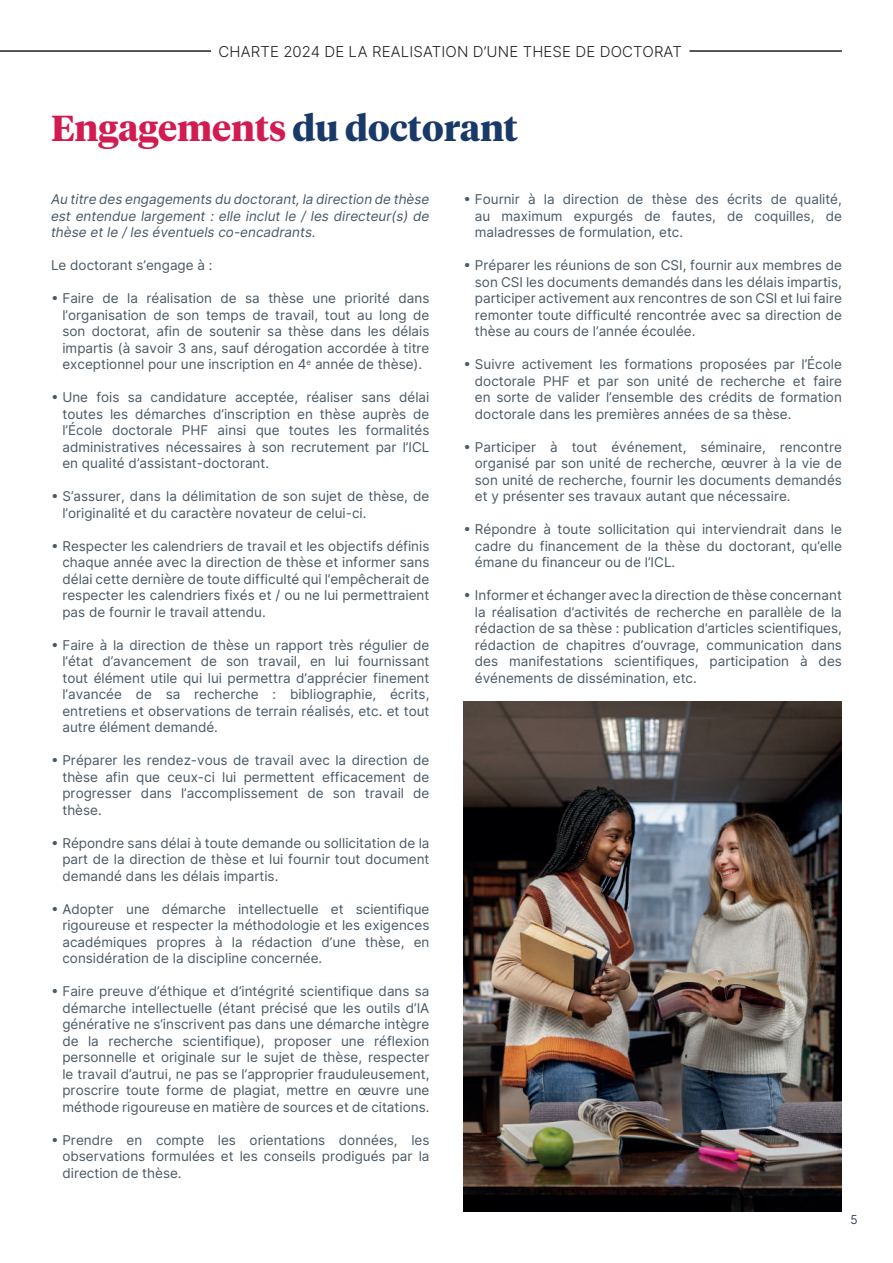
<style>
.page{position:relative;width:893px;height:1263px;background:#fff}
.page>*{position:absolute;margin:0;border:0;box-sizing:border-box;transform-origin:0 0}
.t1{font:700 36px "Tiempos Headline";color:#d21b50}
.t2{font:300 15px "Inter";letter-spacing:.01em;color:#231f20}
.t3{font:13.5px/16.5px "Inter";color:#4a5965;text-align:justify}
.t4{font:300 12px "Inter";color:#001340}
.s1{color:#193968}
</style>
<div class="page">
<hr style="left:0;top:50px;width:842px;height:2px;background:#231f20">
<div style="left:211px;top:47px;width:478px;height:15px;background:#fff"></div>
<img style="left:463px;top:702px;width:379px;height:510px">
<p class="t2" style="left:219px;top:41px;width:465px">CHARTE 2024 DE LA REALISATION D’UNE THESE DE DOCTORAT</p>
<h1 class="t1" style="left:51px;top:107px;width:468px">Engagements <span class="s1">du doctorant</span></h1>
<p class="t3" style="left:51px;top:191px;width:380px">Au titre des engagements du doctorant, la direction de thèse est entendue largement : elle inclut le / les directeur(s) de thèse et le / les éventuels co-encadrants.</p>
<p class="t3" style="left:51px;top:257px;width:163px">Le doctorant s’engage à :</p>
<p class="t3" style="left:62px;top:290px;width:369px;text-indent:-11px">• Faire de la réalisation de sa thèse une priorité dans l’organisation de son temps de travail, tout au long de son doctorat, afin de soutenir sa thèse dans les délais impartis (à savoir 3 ans, sauf dérogation accordée à titre exceptionnel pour une inscription en 4<sup>e</sup> année de thèse).</p>
<p class="t3" style="left:62px;top:389px;width:369px;text-indent:-11px">• Une fois sa candidature acceptée, réaliser sans délai toutes les démarches d’inscription en thèse auprès de l’École doctorale PHF ainsi que toutes les formalités administratives nécessaires à son recrutement par l’ICL en qualité d’assistant-doctorant.</p>
<p class="t3" style="left:62px;top:488px;width:369px;text-indent:-11px">• S’assurer, dans la délimitation de son sujet de thèse, de l’originalité et du caractère novateur de celui-ci.</p>
<p class="t3" style="left:62px;top:537px;width:368px;text-indent:-11px">• Respecter les calendriers de travail et les objectifs définis chaque année avec la direction de thèse et informer sans délai cette dernière de toute difficulté qui l’empêcherait de respecter les calendriers fixés et / ou ne lui permettraient pas de fournir le travail attendu.</p>
<p class="t3" style="left:62px;top:636px;width:369px;text-indent:-11px">• Faire à la direction de thèse un rapport très régulier de l’état d’avancement de son travail, en lui fournissant tout élément utile qui lui permettra d’apprécier finement l’avancée de sa recherche : bibliographie, écrits, entretiens et observations de terrain réalisés, etc. et tout autre élément demandé.</p>
<p class="t3" style="left:62px;top:752px;width:369px;text-indent:-11px">• Préparer les rendez-vous de travail avec la direction de thèse afin que ceux-ci lui permettent efficacement de progresser dans l’accomplissement de son travail de thèse.</p>
<p class="t3" style="left:62px;top:834px;width:369px;text-indent:-11px">• Répondre sans délai à toute demande ou sollicitation de la part de la direction de thèse et lui fournir tout document demandé dans les délais impartis.</p>
<p class="t3" style="left:62px;top:900px;width:369px;text-indent:-11px">• Adopter une démarche intellectuelle et scientifique rigoureuse et respecter la méthodologie et les exigences académiques propres à la rédaction d’une thèse, en considération de la discipline concernée.</p>
<p class="t3" style="left:62px;top:983px;width:369px;text-indent:-11px">• Faire preuve d’éthique et d’intégrité scientifique dans sa démarche intellectuelle (étant précisé que les outils d’IA générative ne s’inscrivent pas dans une démarche intègre de la recherche scientifique), proposer une réflexion personnelle et originale sur le sujet de thèse, respecter le travail d’autrui, ne pas se l’approprier frauduleusement, proscrire toute forme de plagiat, mettre en œuvre une méthode rigoureuse en matière de sources et de citations.</p>
<p class="t3" style="left:62px;top:1131px;width:369px;text-indent:-11px">• Prendre en compte les orientations données, les observations formulées et les conseils prodigués par la direction de thèse.</p>
<p class="t3" style="left:475px;top:191px;width:369px;text-indent:-11px">• Fournir à la direction de thèse des écrits de qualité, au maximum expurgés de fautes, de coquilles, de maladresses de formulation, etc.</p>
<p class="t3" style="left:475px;top:257px;width:369px;text-indent:-11px">• Préparer les réunions de son CSI, fournir aux membres de son CSI les documents demandés dans les délais impartis, participer activement aux rencontres de son CSI et lui faire remonter toute difficulté rencontrée avec sa direction de thèse au cours de l’année écoulée.</p>
<p class="t3" style="left:475px;top:356px;width:369px;text-indent:-11px">• Suivre activement les formations proposées par l’École doctorale PHF et par son unité de recherche et faire en sorte de valider l’ensemble des crédits de formation doctorale dans les premières années de sa thèse.</p>
<p class="t3" style="left:475px;top:438px;width:369px;text-indent:-11px">• Participer à tout événement, séminaire, rencontre organisé par son unité de recherche, œuvrer à la vie de son unité de recherche, fournir les documents demandés et y présenter ses travaux autant que nécessaire.</p>
<p class="t3" style="left:475px;top:521px;width:369px;text-indent:-11px">• Répondre à toute sollicitation qui interviendrait dans le cadre du financement de la thèse du doctorant, qu’elle émane du financeur ou de l’ICL.</p>
<p class="t3" style="left:475px;top:587px;width:369px;text-indent:-11px">• Informer et échanger avec la direction de thèse concernant la réalisation d’activités de recherche en parallèle de la rédaction de sa thèse : publication d’articles scientifiques, rédaction de chapitres d’ouvrage, communication dans des manifestations scientifiques, participation à des événements de dissémination, etc.</p>
<p class="t4" style="left:850px;top:1211px;width:9px">5</p>
</div>
